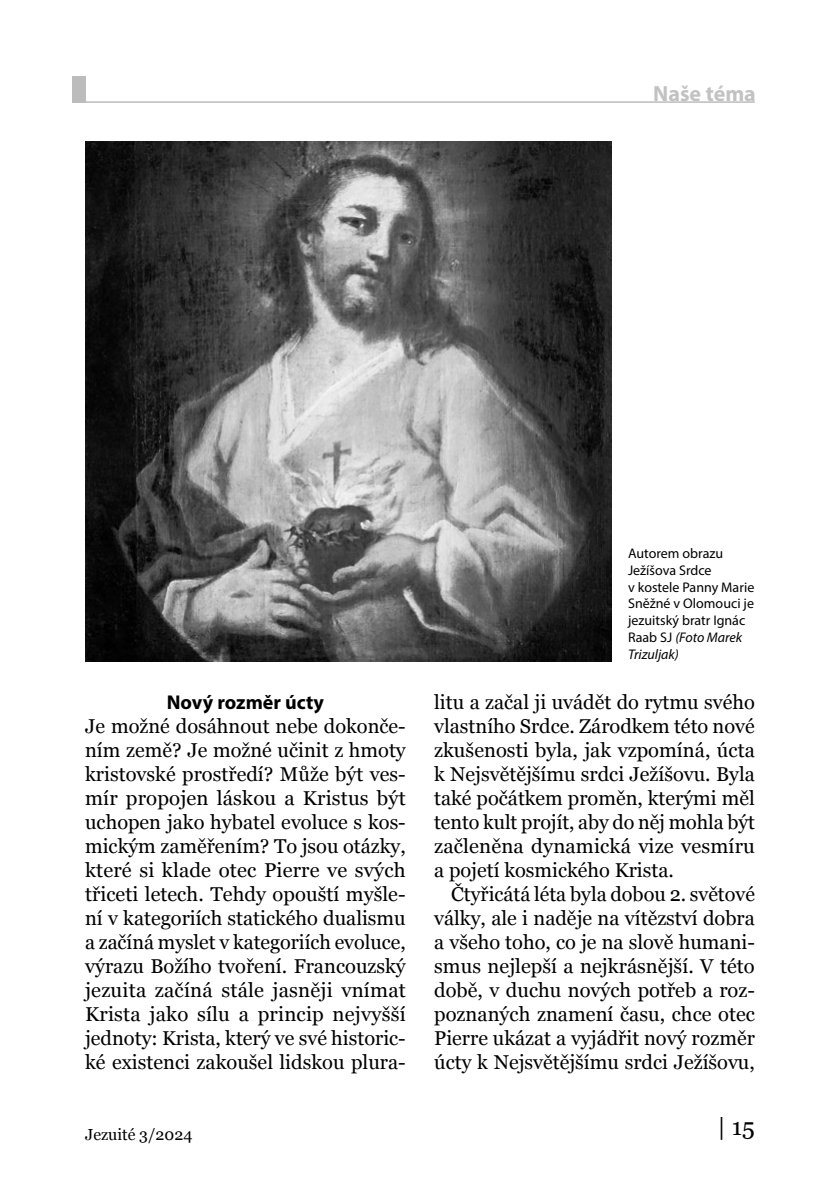
<style>
.page{position:relative;width:840px;height:1191px;background:#fff}
.page>*{position:absolute;margin:0;border:0;box-sizing:border-box;transform-origin:0 0}
.t1{font:24px "Georgia";color:#000}
.t2{font:700 22px "Myriad Pro";color:#c2c2c2}
.t3{font:20px/24px "Georgia";color:#000;text-align:justify}
.t4{font:700 20px "Myriad Pro";color:#000}
.t5{font:16px "Georgia";color:#000}
.t6{font:14px/16.8px "Myriad Pro";color:#000}
.s1{font-style:italic}
</style>
<div class="page">
<hr style="left:85px;top:101px;width:669px;height:2px;background:#bcbcbc">
<div style="left:72px;top:76px;width:13px;height:26px;background:#bcbcbc"></div>
<img style="left:85px;top:142px;width:525px;height:519px">
<p class="t2" style="left:653px;top:80px;width:104px">Naše téma</p>
<p class="t4" style="left:167px;top:689px;width:159px">Nový rozměr úcty</p>
<p class="t3" style="left:85px;top:713px;width:322px">Je možné dosáhnout nebe dokonče&shy;ním země? Je možné učinit z hmoty kristovské prostředí? Může být ves&shy;mír propojen láskou a Kristus být uchopen jako hybatel evoluce s kos&shy;mickým zaměřením? To jsou otázky, které si klade otec Pierre ve svých třiceti letech. Tehdy opouští myšle&shy;ní v kategoriích statického dualismu a začíná myslet v kategoriích evoluce, výrazu Božího tvoření. Francouzský jezuita začíná stále jasněji vnímat Krista jako sílu a princip nejvyšší jednoty: Krista, který ve své historic&shy;ké existenci zakoušel lidskou plura-</p>
<p class="t6" style="left:627px;top:544px;width:128px">Autorem obrazu<br>Ježíšova Srdce<br>v kostele Panny Marie<br>Sněžné v Olomouci je jezuitský bratr Ignác<br>Raab SJ <span class="s1">(Foto Marek<br>Trizuljak)</span></p>
<p class="t3" style="left:434px;top:689px;width:322px">litu a začal ji uvádět do rytmu svého vlastního Srdce. Zárodkem této nové zkušenosti byla, jak vzpomíná, úcta k Nejsvětějšímu srdci Ježíšovu. Byla také počátkem proměn, kterými měl tento kult projít, aby do něj mohla být začleněna dynamická vize vesmíru a pojetí kosmického Krista.</p>
<p class="t3" style="left:434px;top:881px;width:322px;text-indent:17px">Čtyřicátá léta byla dobou 2. světové války, ale i naděje na vítězství dobra a všeho toho, co je na slově humani&shy;smus nejlepší a nejkrásnější. V této době, v duchu nových potřeb a roz&shy;poznaných znamení času, chce otec Pierre ukázat a vyjádřit nový rozměr úcty k Nejsvětějšímu srdci Ježíšovu,</p>
<p class="t5" style="left:85px;top:1123px;width:109px">Jezuité 3/2024</p>
<p class="t1" style="left:716px;top:1109px;width:39px">| 15</p>
</div>
